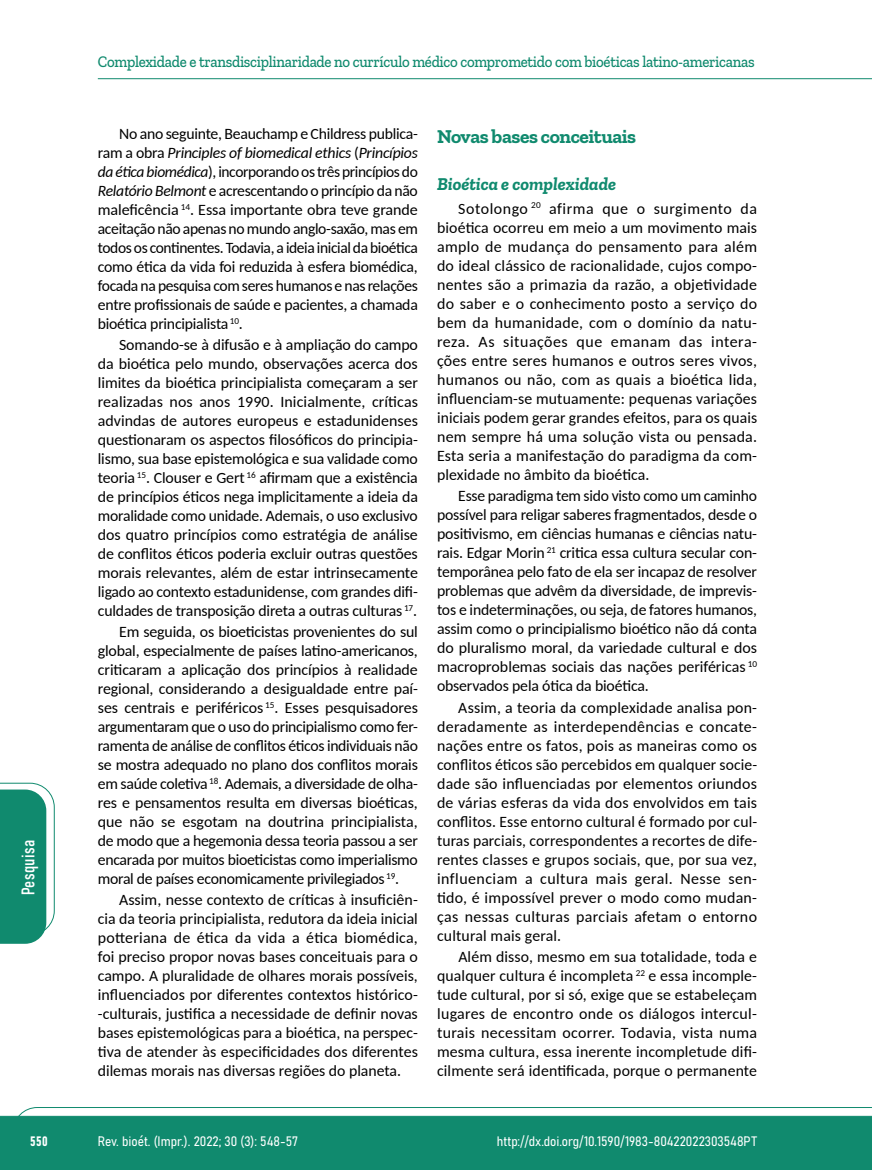
<style>
.page{position:relative;width:872px;height:1170px;background:#fff}
.page>*{position:absolute;margin:0;border:0;box-sizing:border-box;transform-origin:0 0}
.t1{font:700 19.5px "Zilla Slab";letter-spacing:-.02em;color:#108a6e}
.t2{font:italic 700 18px "Zilla Slab";color:#108a6e}
.t3{font:18px "Bahnschrift";letter-spacing:.02em;color:#fff}
.t4{font:500 16.5px "Zilla Slab";letter-spacing:-.02em;color:#108a6e;scale:.9 1}
.t5{font:15.75px/19px "Carlito";color:#000;text-align:justify}
.t6{font:13.5px "Bahnschrift";color:#fff}
.s1{font-style:italic}
</style>
<div class="page">
<svg style="left:12px;top:1107px;width:860px;height:62px;background:#2e9880"></svg>
<hr style="left:98px;top:78px;width:774px;height:1px;background:#108a6e">
<svg style="left:0;top:782px;width:55px;height:161px"></svg>
<p class="t3" style="left:15px;top:895px;width:57px;rotate:-90deg">Pesquisa</p>
<p class="t4" style="left:98px;top:53px;width:731px">Complexidade e transdisciplinaridade no currículo médico comprometido com bioéticas latino-americanas</p>
<p class="t5" style="left:98px;top:124px;width:322px;text-indent:21px">No ano seguinte, Beauchamp e Childress publica&shy;ram a obra <span class="s1">Principles of biomedical ethics</span> (<span class="s1">Princípios da ética biomédica</span>), incorporando os três princípiosdo <span class="s1">Relatório Belmont</span> e acrescentando o princípio da não maleficência <sup>14</sup>. Essa importante obra teve grande aceitação não apenas no mundo anglo-saxão, mas em todos os continentes. Todavia, a ideia inicial da bioética como ética da vida foi reduzida à esfera biomédica, focada na pesquisa com seres humanos e nas relações entre profissionais de saúde e pacientes, a chamada bioética principialista <sup>10</sup>.</p>
<p class="t5" style="left:98px;top:335px;width:322px;text-indent:21px">Somando-se à difusão e à ampliação do campo da bioética pelo mundo, observações acerca dos limites da bioética principialista começaram a ser realizadas nos anos 1990. Inicialmente, críticas advindas de autores europeus e estadunidenses questionaram os aspectos filosóficos do principia&shy;lismo, sua base epistemológica e sua validade como teoria <sup>15</sup>. Clouser e Gert <sup>16</sup> afirmam que a existência de princípios éticos nega implicitamente a ideia da moralidade como unidade. Ademais, o uso exclusivo dos quatro princípios como estratégia de análise de conflitos éticos poderia excluir outras questões morais relevantes, além de estar intrinsecamente ligado ao contexto estadunidense, com grandes difi&shy;culdades de transposição direta a outras culturas <sup>17</sup>.</p>
<p class="t5" style="left:98px;top:622px;width:322px;text-indent:21px">Em seguida, os bioeticistas provenientes do sul global, especialmente de países latino-americanos, criticaram a aplicação dos princípios à realidade regional, considerando a desigualdade entre paí&shy;ses centrais e periféricos <sup>15</sup>. Esses pesquisadores argumentaram que o uso do principialismo como fer&shy;ramenta de análise de conflitos éticos individuais não se mostra adequado no plano dos conflitos morais em saúde coletiva <sup>18</sup>. Ademais, a diversidade de olha&shy;res e pensamentos resulta em diversas bioéticas, que não se esgotam na doutrina principialista, de modo que a hegemonia dessa teoria passou a ser encarada por muitos bioeticistas como imperialismo moral de países economicamente privilegiados <sup>19</sup>.</p>
<p class="t5" style="left:98px;top:889px;width:322px;text-indent:21px">Assim, nesse contexto de críticas à insuficiên&shy;cia da teoria principialista, redutora da ideia inicial potteriana de ética da vida a ética biomédica, foi preciso propor novas bases conceituais para o campo. A pluralidade de olhares morais possíveis, influenciados por diferentes contextos histórico--culturais, justifica a necessidade de definir novas bases epistemológicas para a bioética, na perspec&shy;tiva de atender às especificidades dos diferentes dilemas morais nas diversas regiões do planeta.</p>
<p class="t1" style="left:437px;top:125px;width:201px">Novas bases conceituais</p>
<p class="t2" style="left:437px;top:174px;width:180px">Bioética e complexidade</p>
<p class="t5" style="left:437px;top:198px;width:321px;text-indent:21px">Sotolongo <sup>20</sup> afirma que o surgimento da bioética ocorreu em meio a um movimento mais amplo de mudança do pensamento para além do ideal clássico de racionalidade, cujos compo&shy;nentes são a primazia da razão, a objetividade do saber e o conhecimento posto a serviço do bem da humanidade, com o domínio da natu&shy;reza. As situações que emanam das intera&shy;ções entre seres humanos e outros seres vivos, humanos ou não, com as quais a bioética lida, influenciam-se mutuamente: pequenas variações iniciais podem gerar grandes efeitos, para os quais nem sempre há uma solução vista ou pensada.<br>Esta seria a manifestação do paradigma da com&shy;plexidade no âmbito da bioética.</p>
<p class="t5" style="left:437px;top:485px;width:322px;text-indent:21px">Esse paradigma tem sido visto como um caminho possível para religar saberes fragmentados, desde o positivismo, em ciências humanas e ciências natu&shy;rais. Edgar Morin <sup>21</sup> critica essa cultura secular con&shy;temporânea pelo fato de ela ser incapaz de resolver problemas que advêm da diversidade, de imprevis&shy;tos e indeterminações, ou seja, de fatores humanos, assim como o principialismo bioético não dá conta do pluralismo moral, da variedade cultural e dos macroproblemas sociais das nações periféricas <sup>10 </sup>observados pela ótica da bioética.</p>
<p class="t5" style="left:437px;top:697px;width:321px;text-indent:21px">Assim, a teoria da complexidade analisa pon&shy;deradamente as interdependências e concate&shy;nações entre os fatos, pois as maneiras como os conflitos éticos são percebidos em qualquer socie&shy;dade são influenciadas por elementos oriundos de várias esferas da vida dos envolvidos em tais conflitos. Esse entorno cultural é formado por cul&shy;turas parciais, correspondentes a recortes de dife&shy;rentes classes e grupos sociais, que, por sua vez, influenciam a cultura mais geral. Nesse sen&shy;tido, é impossível prever o modo como mudan&shy;ças nessas culturas parciais afetam o entorno cultural mais geral.</p>
<p class="t5" style="left:437px;top:946px;width:321px;text-indent:21px">Além disso, mesmo em sua totalidade, toda e qualquer cultura é incompleta <sup>22</sup> e essa incomple&shy;tude cultural, por si só, exige que se estabeleçam lugares de encontro onde os diálogos intercul&shy;turais necessitam ocorrer. Todavia, vista numa mesma cultura, essa inerente incompletude difi&shy;cilmente será identificada, porque o permanente</p>
<p class="t6" style="left:30px;top:1130px;width:19px">550</p>
<p class="t6" style="left:98px;top:1131px;width:202px">Rev. bioét. (Impr.). 2022; 30 (3): 548-57</p>
<p class="t6" style="left:497px;top:1131px;width:262px">http://dx.doi.org/10.1590/1983-80422022303548PT</p>
</div>
